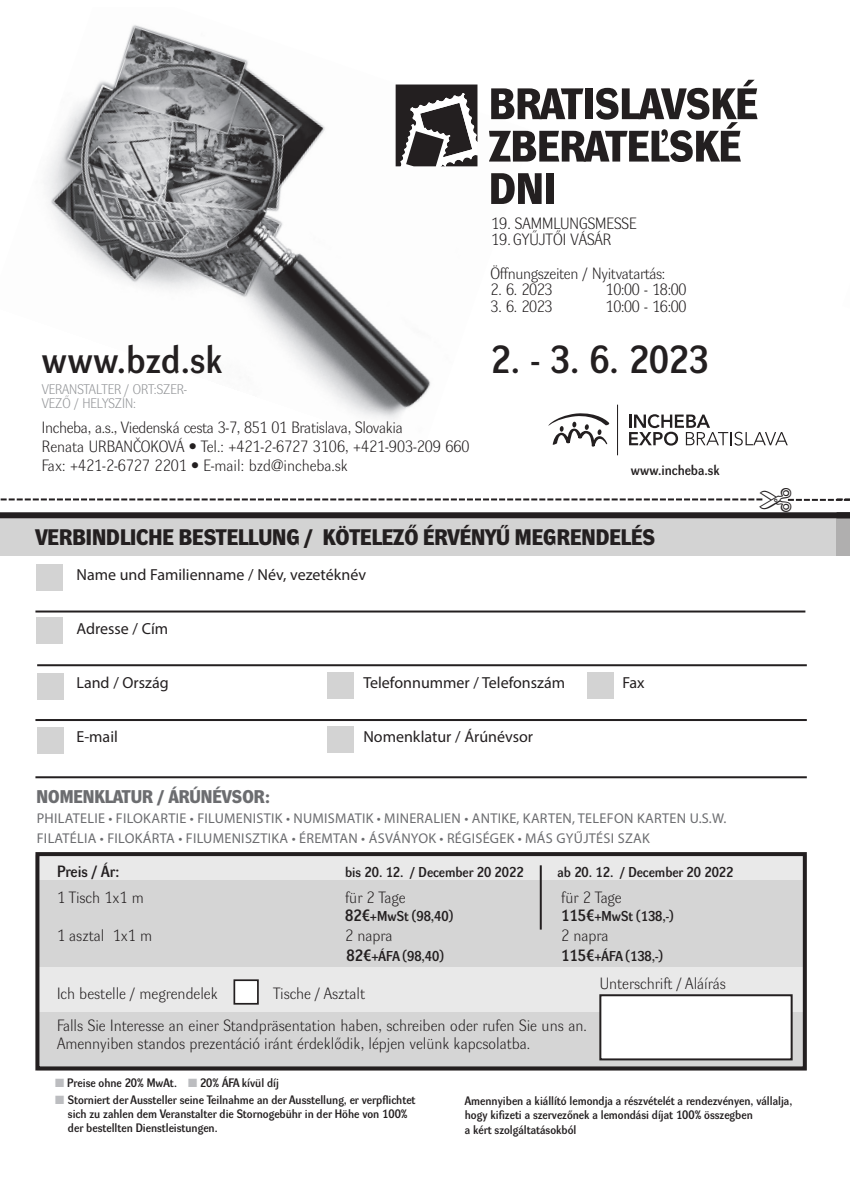
<style>
.page{position:relative;width:850px;height:1191px;background:#fff}
.page>*{position:absolute;margin:0;border:0;box-sizing:border-box;transform-origin:0 0}
.t1{font:38.2px "Dyna Grotesk DCE";color:#231f20}
.t2{font:700 38.2px "Dyna Grotesk LCE";letter-spacing:.005em;color:#231f20}
.t3{font:700 22px "Dyna Grotesk DCE";color:#231f20}
.t4{font:700 18px "Dyna Grotesk DCE";color:#6c6d70}
.t5{font:16px/19.2px "Dyna Grotesk LCE";color:#231f20}
.t6{font:16px "Myriad Pro";color:#231f20}
.t7{font:16px "Dyna Grotesk LCE";letter-spacing:-.02em;color:#231f20}
.t8{font:700 16px "Dyna Grotesk LCE";color:#231f20}
.t9{font:14.2px/19.8px "Myriad Pro";letter-spacing:.02em;color:#6c6d70}
.t10{font:14px "Dyna Grotesk DCE";color:#231f20}
.t11{font:13.6px/13.6px "Dyna Grotesk LCE";color:#939598}
.t12{font:700 12px/14.4px "Dyna Grotesk LCE";color:#231f20}
.s1{font-size:16px}
.s2{color:#bcbdc0}
</style>
<div class="page">
<img style="left:45px;top:25px;width:433px;height:395px">
<svg style="left:489px;top:80px;width:268px;height:82px"></svg>
<svg style="left:491px;top:173px;width:50px;height:31px"></svg>
<div style="left:546px;top:173px;width:7px;height:31px;background:#231f20"></div>
<svg style="left:395px;top:84px;width:82px;height:83px"></svg>
<div style="left:0;top:512px;width:850px;height:6px;background:#231f20"></div>
<div style="left:0;top:518px;width:836px;height:38px;background:#d3d3d3"></div>
<svg style="left:836px;top:518px;width:14px;height:38px"></svg>
<hr style="left:35px;top:610px;width:770px;height:2px;background:#231f20">
<hr style="left:37px;top:664px;width:769px;height:2px;background:#231f20">
<hr style="left:35px;top:719px;width:771px;height:2px;background:#231f20">
<div style="left:37px;top:565px;width:26px;height:26px;background:#d3d3d3"></div>
<div style="left:36px;top:617px;width:26px;height:26px;background:#d3d3d3"></div>
<div style="left:37px;top:674px;width:26px;height:26px;background:#d3d3d3"></div>
<div style="left:37px;top:727px;width:26px;height:26px;background:#d3d3d3"></div>
<div style="left:327px;top:673px;width:26px;height:26px;background:#d3d3d3"></div>
<div style="left:587px;top:673px;width:26px;height:26px;background:#d3d3d3"></div>
<div style="left:327px;top:727px;width:26px;height:26px;background:#d3d3d3"></div>
<hr style="left:35px;top:776px;width:771px;height:2px;background:#231f20">
<div style="left:35px;top:855px;width:771px;height:215px;background:#e9e9e9"></div>
<div style="left:37px;top:880px;width:768px;height:87px;background:#d5d5d5"></div>
<div style="left:234px;top:980px;width:24px;height:23px;background:#fff"></div>
<div style="left:233px;top:979px;width:26px;height:25px;border:2px solid #231f20"></div>
<svg style="left:37px;top:1012px;width:768px;height:58px;fill:#d5d5d5"></svg>
<div style="left:600px;top:995px;width:191px;height:64px;background:#fff"></div>
<div style="left:599px;top:994px;width:193px;height:66px;border:2px solid #231f20"></div>
<hr style="left:540px;top:865px;width:2px;height:64px;background:#231f20">
<hr style="left:617px;top:405px;width:1px;height:50px;background:#231f20">
<svg style="left:629px;top:414px;width:158px;height:31px"></svg>
<svg style="left:548px;top:413px;width:62px;height:34px"></svg>
<svg style="left:0;top:498px;width:850px;height:3px"></svg>
<h1 class="t2" style="left:42px;top:337px;width:182px">www.bzd.sk</h1>
<p class="t11" style="left:42px;top:384px;width:147px">VERANSTALTER / ORT:SZER-<br>VEZŐ / HELYSZÍN:</p>
<p class="t5" style="left:42px;top:419px;width:429px">Incheba, a.s., Viedenská cesta 3-7, 851 01 Bratislava, Slovakia<br>Renata URBANČOKOVÁ • Tel.: +421-2-6727 3106, +421-903-209 660<br>Fax: +421-2-6727 2201 • E-mail: bzd@incheba.sk</p>
<p class="t5" style="left:491px;top:216px;width:147px">19. SAMMLUNGSMESSE</p>
<p class="t5" style="left:491px;top:232px;width:122px">19. GYŰJTŐI VÁSÁR</p>
<p class="t7" style="left:490px;top:264px;width:176px">Öffnungszeiten / Nyitvatartás:</p>
<p class="t5" style="left:490px;top:282px;width:63px">2. 6. 2023</p>
<p class="t5" style="left:605px;top:282px;width:82px">10:00 - 18:00</p>
<p class="t5" style="left:490px;top:298px;width:63px">3. 6. 2023</p>
<p class="t5" style="left:605px;top:298px;width:82px">10:00 - 16:00</p>
<h1 class="t1" style="left:491px;top:337px;width:219px">2. - 3. 6. 2023</h1>
<p class="t10" style="left:631px;top:461px;width:90px">www.incheba.sk</p>
<h2 class="t3" style="left:35px;top:524px;width:621px">VERBINDLICHE BESTELLUNG / KÖTELEZŐ ÉRVÉNYŰ MEGRENDELÉS</h2>
<p class="t6" style="left:76px;top:564px;width:291px">Name und Familienname / Név, vezetéknév</p>
<p class="t6" style="left:76px;top:618px;width:93px">Adresse / Cím</p>
<p class="t6" style="left:76px;top:672px;width:94px">Land / Ország</p>
<p class="t6" style="left:363px;top:672px;width:203px">Telefonnummer / Telefonszám</p>
<p class="t6" style="left:622px;top:672px;width:24px">Fax</p>
<p class="t6" style="left:76px;top:726px;width:43px">E-mail</p>
<p class="t6" style="left:363px;top:726px;width:171px">Nomenklatur / Árúnévsor</p>
<p class="t4" style="left:37px;top:786px;width:235px">NOMENKLATUR / ÁRÚNÉVSOR:</p>
<p class="t9" style="left:37px;top:808px;width:691px">PHILATELIE • FILOKARTIE • FILUMENISTIK • NUMISMATIK • MINERALIEN • ANTIKE, KARTEN, TELEFON KARTEN U.S.W.<br>FILATÉLIA • FILOKÁRTA • FILUMENISZTIKA • ÉREMTAN • ÁSVÁNYOK • RÉGISÉGEK • MÁS GYŰJTÉSI SZAK</p>
<p class="t8" style="left:57px;top:861px;width:64px">Preis / Ár:</p>
<p class="t10" style="left:345px;top:863px;width:180px">bis 20. 12. / December 20 2022</p>
<p class="t10" style="left:557px;top:863px;width:177px">ab 20. 12. / December 20 2022</p>
<p class="t5" style="left:57px;top:889px;width:88px">1 Tisch 1x1 m</p>
<p class="t5" style="left:345px;top:889px;width:62px">für 2 Tage</p>
<p class="t5" style="left:561px;top:889px;width:62px">für 2 Tage</p>
<p class="t10" style="left:345px;top:907px;width:109px"><span class="s1">82€</span>+MwSt (98,40)</p>
<p class="t10" style="left:561px;top:907px;width:114px"><span class="s1">115€</span>+MwSt (138,-)</p>
<p class="t5" style="left:57px;top:927px;width:97px">1 asztal 1x1 m</p>
<p class="t5" style="left:345px;top:927px;width:49px">2 napra</p>
<p class="t5" style="left:561px;top:927px;width:49px">2 napra</p>
<p class="t10" style="left:561px;top:947px;width:103px"><span class="s1">115€</span>+ÁFA (138,-)</p>
<p class="t5" style="left:57px;top:985px;width:162px">Ich bestelle / megrendelek</p>
<p class="t10" style="left:346px;top:948px;width:99px"><span class="s1">82€</span>+ÁFA (98,40)</p>
<p class="t5" style="left:600px;top:975px;width:128px">Unterschrift / Aláírás</p>
<p class="t5" style="left:57px;top:978px;width:531px;line-height:32px;text-align:center">Tische / Asztalt<br>Falls Sie Interesse an einer Standpräsentation haben, schreiben oder rufen Sie uns an.</p>
<p class="t5" style="left:57px;top:1035px;width:474px">Amennyiben standos prezentáció iránt érdeklődik, lépjen velünk kapcsolatba.</p>
<p class="t12" style="left:55px;top:1076px;width:225px"><span class="s2">■</span> Preise ohne 20% MwAt. <span class="s2">■</span> 20% ÁFA kívül díj</p>
<p class="t12" style="left:68px;top:1093px;width:349px;text-indent:-13px"><span class="s2">■</span> Storniert der Aussteller seine Teilnahme an der Ausstellung, er verpflichtet sich zu zahlen dem Veranstalter die Stornogebühr in der Höhe von 100% der bestellten Dienstleistungen.</p>
<p class="t12" style="left:465px;top:1094px;width:329px">Amennyiben a kiállító lemondja a részvételét a rendezvényen, vállalja, hogy kifizeti a szervezőnek a lemondási díjat 100% összegben<br>a kért szolgáltatásokból</p>
</div>
